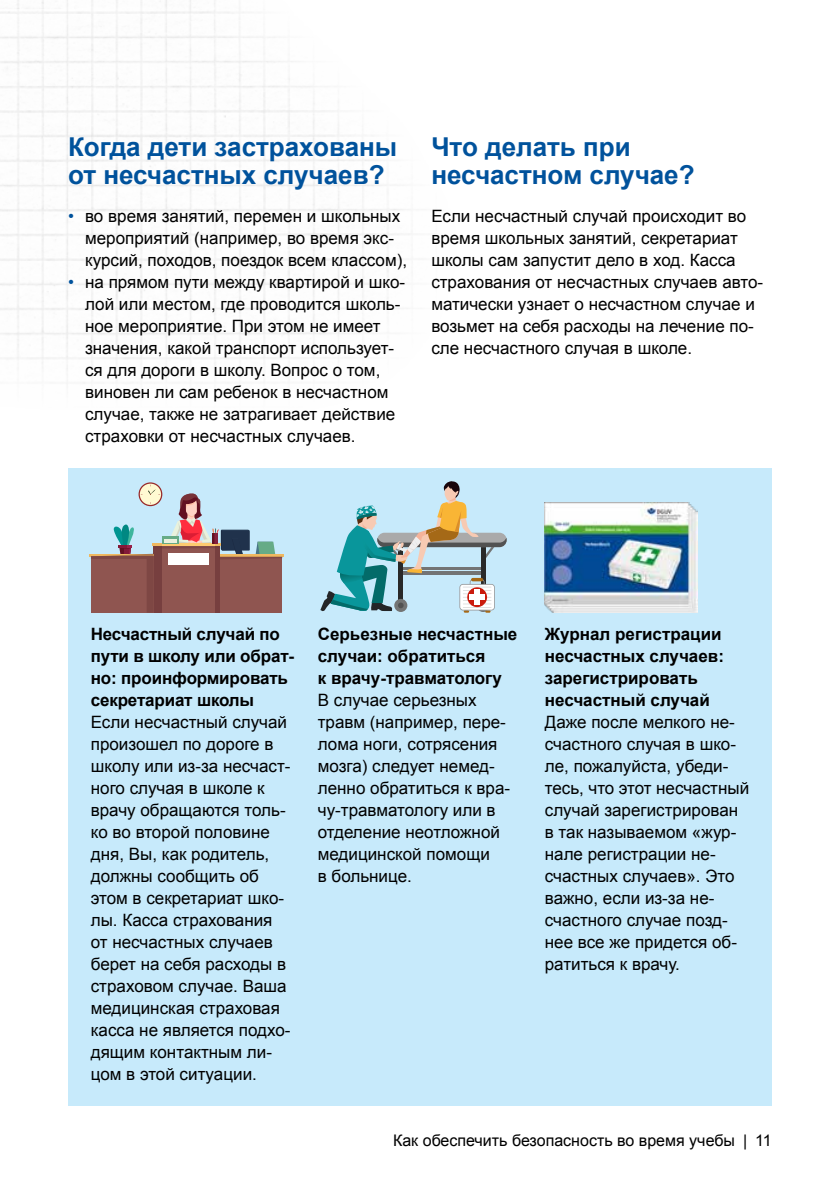
<style>
.page{position:relative;width:840px;height:1191px;background:#fff}
.page>*{position:absolute;margin:0;border:0;box-sizing:border-box;transform-origin:0 0}
.Ü2{font:700 26px/28px "Arial";color:#00529c}
.Fließtext{font:17px/22px "Arial";color:#000}
.Ü3{font:700 17px/22px "Arial";color:#000}
.t1{font:16px "Arial";color:#000}
.s1{color:#00529c}
</style>
<div class="page">
<div style="left:68px;top:468px;width:703px;height:638px;background:#c7eafb"></div>
<hr style="left:217px;top:553px;width:66px;height:3px;background:#efb860">
<svg style="left:90px;top:482px;width:192px;height:130px"></svg>
<svg style="left:320px;top:481px;width:186px;height:131px"></svg>
<img style="left:544px;top:502px;width:153px;height:110px">
<h3 class="Ü2" style="left:68px;top:134px;width:330px">Когда дети застрахованы от несчастных случаев?</h3>
<p class="Fließtext" style="left:85px;top:205px;width:323px;text-indent:-17px"><span class="s1">•</span> во время занятий, перемен и школьных мероприятий (например, во время экс&shy;курсий, походов, поездок всем классом),</p>
<p class="Fließtext" style="left:85px;top:271px;width:321px;text-indent:-17px"><span class="s1">•</span> на прямом пути между квартирой и шко&shy;лой или местом, где проводится школь&shy;ное мероприятие. При этом не имеет значения, какой транспорт использует&shy;ся для дороги в школу. Вопрос о том, виновен ли сам ребенок в несчастном случае, также не затрагивает действие страховки от несчастных случаев.</p>
<h3 class="Ü2" style="left:431px;top:134px;width:265px">Что делать при несчастном случае?</h3>
<p class="Fließtext" style="left:431px;top:205px;width:333px">Если несчастный случай происходит во время школьных занятий, секретариат школы сам запустит дело в ход. Касса страхования от несчастных случаев авто&shy;матически узнает о несчастном случае и возьмет на себя расходы на лечение по&shy;сле несчастного случая в школе.</p>
<h2 class="Ü3" style="left:91px;top:624px;width:205px">Несчастный случай по пути в школу или обрат&shy;но: проинформировать секретариат школы</h2>
<p class="Fließtext" style="left:91px;top:711px;width:201px">Если несчастный случай произошел по дороге в школу или из-за несчаст&shy;ного случая в школе к врачу обращаются толь&shy;ко во второй половине дня, Вы, как родитель, должны сообщить об этом в секретариат шко&shy;лы. Касса страхования от несчастных случаев берет на себя расходы в страховом случае. Ваша медицинская страховая касса не является подхо&shy;дящим контактным ли&shy;цом в этой ситуации.</p>
<h2 class="Ü3" style="left:317px;top:624px;width:201px">Серьезные несчастные случаи: обратиться<br>к врачу-травматологу</h2>
<p class="Fließtext" style="left:317px;top:689px;width:194px">В случае серьезных травм (например, пере&shy;лома ноги, сотрясения мозга) следует немед&shy;ленно обратиться к вра&shy;чу-травматологу или в отделение неотложной медицинской помощи<br>в больнице.</p>
<h2 class="Ü3" style="left:544px;top:624px;width:180px">Журнал регистрации несчастных случаев: зарегистрировать несчастный случай</h2>
<p class="Fließtext" style="left:544px;top:711px;width:206px">Даже после мелкого не&shy;счастного случая в шко&shy;ле, пожалуйста, убеди&shy;тесь, что этот несчастный случай зарегистрирован в так называемом «жур&shy;нале регистрации не&shy;счастных случаев». Это важно, если из-за не&shy;счастного случае позд&shy;нее все же придется об&shy;ратиться к врачу.</p>
<p class="t1" style="left:393px;top:1130px;width:380px">Как обеспечить безопасность во время учебы | 11</p>
</div>
